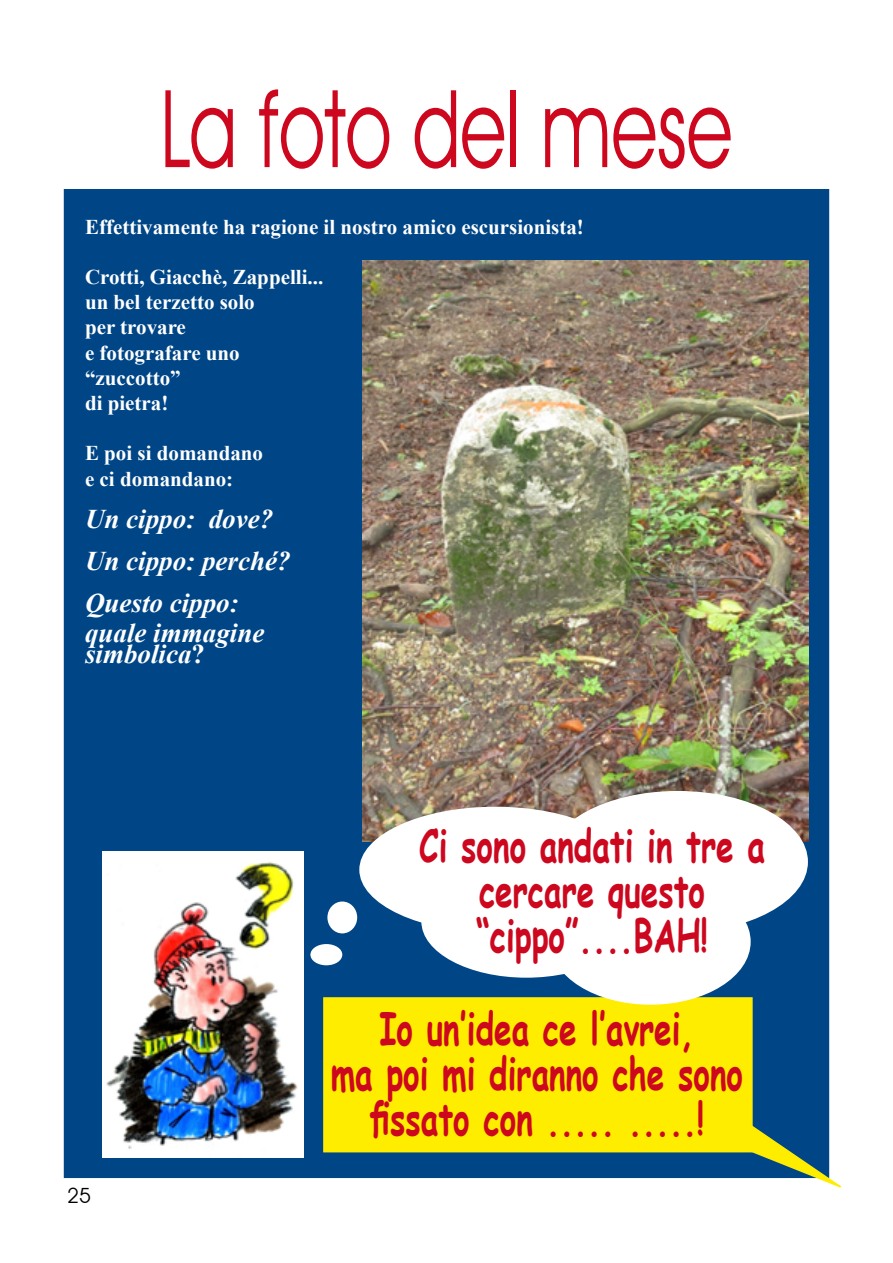
<style>
.page{position:relative;width:893px;height:1263px;background:#fff}
.page>*{position:absolute;margin:0;border:0;box-sizing:border-box;transform-origin:0 0}
.t1{font:108px "Avant Garde IT Cby BT";color:#cd071e;scale:.7 1}
.t2{font:700 45px/45px "Comic Sans MS";color:#cd071e;text-align:center;scale:.7 1}
.t3{font:italic 700 27px/42px "Times New Roman";color:#fff}
.t4{font:700 21px/25.2px "Times New Roman";color:#fff}
.t5{font:21px "Avant Garde IT Cby BT";color:#000}
.s1{font-style:normal}
</style>
<div class="page">
<div style="left:64px;top:189px;width:765px;height:989px;background:#004687"></div>
<img style="left:102px;top:852px;width:202px;height:305px">
<div style="left:310px;top:944px;width:32px;height:21px;background:#fff;border-radius:50%"></div>
<div style="left:327px;top:901px;width:30px;height:32px;background:#fff;border-radius:50%"></div>
<div style="left:323px;top:997px;width:430px;height:155px;background:#ffed00;border:2px solid #ffed00"></div>
<svg style="left:661px;top:1063px;width:180px;height:125px"></svg>
<img style="left:362px;top:260px;width:446px;height:581px">
<div style="left:421px;top:865px;width:210px;height:113px;background:#fff;border-radius:50%"></div>
<div style="left:550px;top:879px;width:201px;height:126px;background:#fff;border-radius:50%"></div>
<div style="left:548px;top:791px;width:260px;height:142px;background:#fff;border-radius:50%"></div>
<div style="left:359px;top:807px;width:272px;height:126px;background:#fff;border-radius:50%"></div>
<h1 class="t1" style="left:160px;top:63px;width:819px">La foto del mese</h1>
<p class="t4" style="left:85px;top:213px;width:500px">Effettivamente ha ragione il nostro amico escursionista!</p>
<p class="t4" style="left:85px;top:264px;width:240px">Crotti, Giacchè, Zappelli... un bel terzetto solo<br>per trovare<br>e fotografare uno “zuccotto”<br>di pietra!</p>
<p class="t4" style="left:85px;top:440px;width:179px">E poi si domandano e ci domandano:</p>
<p class="t3" style="left:85px;top:497px;width:207px">Un cippo: dove?<br>Un cippo: perché?<br>Questo cippo:</p>
<p class="t3" style="left:85px;top:621px;width:181px;line-height:21px">quale immagine simbolica<span class="s1">?</span></p>
<h2 class="t2" style="left:419px;top:822px;width:495px">Ci sono andati in tre a cercare questo “cippo”....BAH!</h2>
<p class="t5" style="left:67px;top:1183px;width:25px">25</p>
<h2 class="t2" style="left:331px;top:1004px;width:591px">Io un’idea ce l’avrei,<br>ma poi mi diranno che sono fissato con ..... .....!</h2>
</div>
